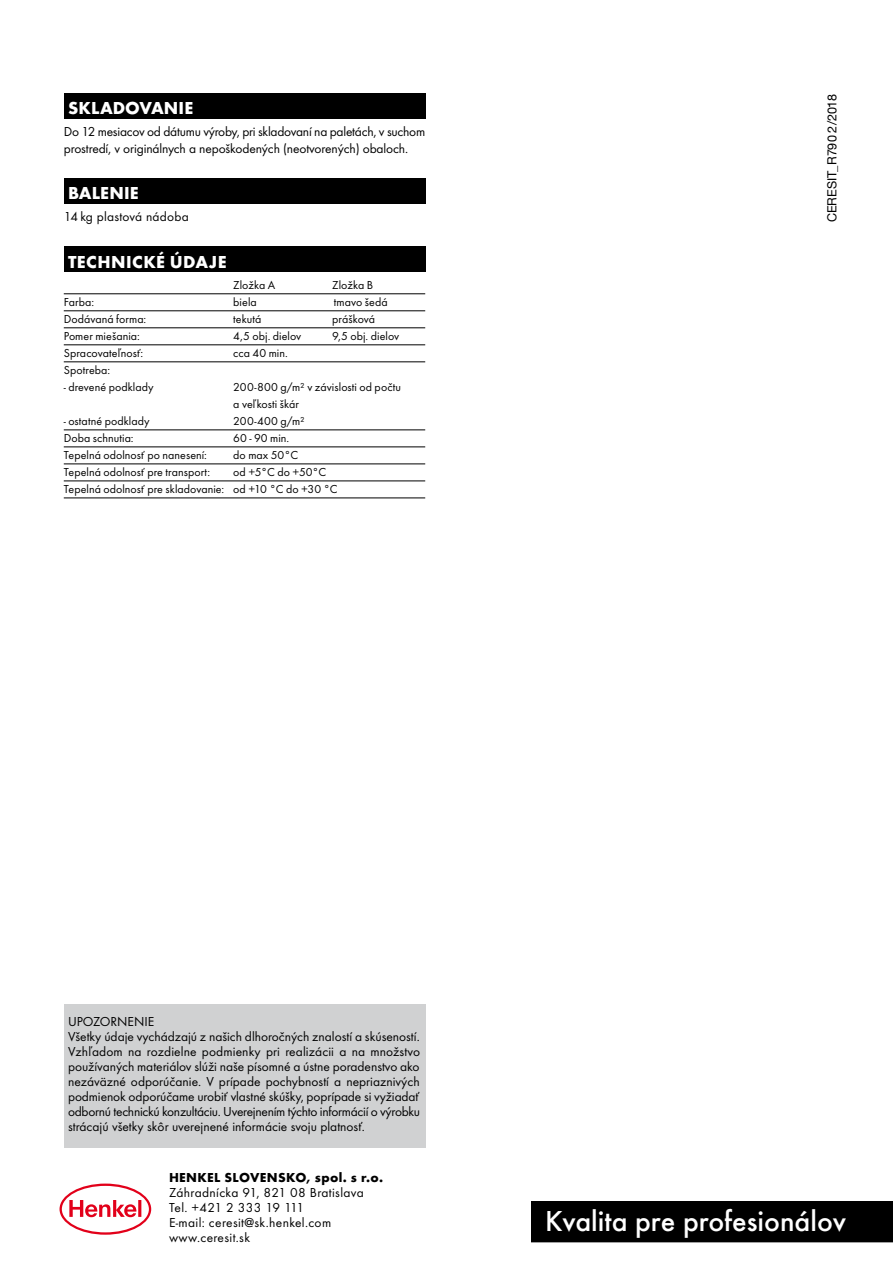
<style>
.page{position:relative;width:893px;height:1263px;background:#fff}
.page>*{position:absolute;margin:0;border:0;box-sizing:border-box;transform-origin:0 0}
.t1{font:500 30px "Futura TOT";color:#fff}
.t2{font:700 18px "Futura TOT";letter-spacing:.01em;color:#fff}
.t3{font:13.5px/15px "Futura TOT";letter-spacing:-.005em;color:#000}
.t4{font:13.5px/15px "Futura TOT";letter-spacing:.025em;color:#000}
.t5{font:700 13.5px "Futura TOT";letter-spacing:.025em;color:#000}
.t6{font:13.5px "Futura TOT";letter-spacing:.015em;color:#000}
.t7{font:12.6px "Helvetica Neue LT Com";letter-spacing:-.005em;color:#000}
.t8{font:12px/17px "Futura TOT";letter-spacing:.005em;color:#000}
</style>
<div class="page">
<hr style="left:64px;top:293px;width:361px;height:1px;background:#000">
<hr style="left:64px;top:310px;width:361px;height:1px;background:#000">
<hr style="left:64px;top:327px;width:361px;height:1px;background:#000">
<hr style="left:64px;top:344px;width:361px;height:1px;background:#000">
<hr style="left:64px;top:361px;width:361px;height:1px;background:#000">
<hr style="left:64px;top:429px;width:361px;height:1px;background:#000">
<hr style="left:64px;top:446px;width:361px;height:1px;background:#000">
<hr style="left:64px;top:463px;width:361px;height:1px;background:#000">
<hr style="left:64px;top:480px;width:361px;height:1px;background:#000">
<hr style="left:64px;top:497px;width:361px;height:1px;background:#000">
<div style="left:64px;top:94px;width:361px;height:25px;background:#000"></div>
<div style="left:64px;top:179px;width:361px;height:25px;background:#000"></div>
<div style="left:64px;top:247px;width:361px;height:25px;background:#000"></div>
<div style="left:64px;top:1004px;width:361px;height:144px;background:#d0d1d2"></div>
<div style="left:532px;top:1201px;width:361px;height:41px;background:#000"></div>
<svg style="left:60px;top:1183px;width:91px;height:52px"></svg>
<h2 class="t2" style="left:68px;top:97px;width:127px">SKLADOVANIE</h2>
<p class="t3" style="left:64px;top:123px;width:363px;line-height:17px">Do 12 mesiacov od dátumu výroby, pri skladovaní na paletách, v suchom prostredí, v originálnych a nepoškodených (neotvorených) obaloch.</p>
<h2 class="t2" style="left:68px;top:182px;width:72px">BALENIE</h2>
<p class="t6" style="left:64px;top:209px;width:126px">14 kg plastová nádoba</p>
<h2 class="t2" style="left:68px;top:250px;width:21px">TECHNICK</h2>
<h2 class="t2" style="left:156px;top:250px;width:70px">É ÚDAJE</h2>
<p class="t8" style="left:233px;top:277px;width:43px">Zložka A</p>
<p class="t8" style="left:332px;top:277px;width:42px">Zložka B</p>
<p class="t8" style="left:64px;top:294px;width:32px">Farba:</p>
<p class="t8" style="left:233px;top:294px;width:25px">biela</p>
<p class="t8" style="left:334px;top:294px;width:55px">tmavo šedá</p>
<p class="t8" style="left:64px;top:311px;width:84px">Dodávaná forma:</p>
<p class="t8" style="left:233px;top:311px;width:30px">tekutá</p>
<p class="t8" style="left:332px;top:311px;width:44px">prášková</p>
<p class="t8" style="left:64px;top:328px;width:78px">Pomer miešania:</p>
<p class="t8" style="left:233px;top:328px;width:70px">4,5 obj. dielov</p>
<p class="t8" style="left:332px;top:328px;width:69px">9,5 obj. dielov</p>
<p class="t8" style="left:64px;top:345px;width:81px">Spracovateľnosť:</p>
<p class="t8" style="left:233px;top:345px;width:56px">cca 40 min.</p>
<p class="t8" style="left:64px;top:362px;width:48px">Spotreba:</p>
<p class="t8" style="left:64px;top:379px;width:91px">- drevené podklady</p>
<p class="t8" style="left:233px;top:379px;width:169px">200-800 g/m² v závislosti od počtu a veľkosti škár</p>
<p class="t8" style="left:64px;top:413px;width:87px">- ostatné podklady</p>
<p class="t8" style="left:233px;top:413px;width:73px">200-400 g/m²</p>
<p class="t8" style="left:64px;top:430px;width:71px">Doba schnutia:</p>
<p class="t8" style="left:233px;top:430px;width:57px">60 - 90 min.</p>
<p class="t8" style="left:64px;top:447px;width:145px">Tepelná odolnosť po nanesení:</p>
<p class="t8" style="left:233px;top:447px;width:66px">do max 50°C</p>
<p class="t8" style="left:64px;top:464px;width:148px">Tepelná odolnosť pre transport:</p>
<p class="t8" style="left:64px;top:464px;width:275px;text-indent:170px">od +5°C do +50°C<br>Tepelná odolnosť pre skladovanie: od +10 °C do +30 °C</p>
<p class="t7" style="left:824px;top:222px;width:130px;rotate:-90deg">CERESIT_R790 2/2018</p>
<p class="t3" style="left:68px;top:1014px;width:354px">UPOZORNENIE<br>Všetky údaje vychádzajú z našich dlhoročných znalostí a skúseností.<br>Vzhľadom na rozdielne podmienky pri realizácii a na množstvo používaných materiálov slúži naše písomné a ústne poradenstvo ako nezáväzné odporúčanie. V prípade pochybností a nepriaznivých podmienok odporúčame urobiť vlastné skúšky, poprípade si vyžiadať odbornú technickú konzultáciu. Uverejnením týchto informácií o výrobku strácajú všetky skôr uverejnené informácie svoju platnosť.</p>
<p class="t5" style="left:169px;top:1169px;width:216px">HENKEL SLOVENSKO, SPOL. S R.O.</p>
<p class="t4" style="left:169px;top:1185px;width:196px">Záhradnícka 91, 821 08 Bratislava<br>Tel. +421 2 333 19 111<br>E-mail: ceresit@sk.henkel.com www.ceresit.sk</p>
<h1 class="t1" style="left:545px;top:1204px;width:302px">Kvalita pre profesionálov</h1>
</div>
